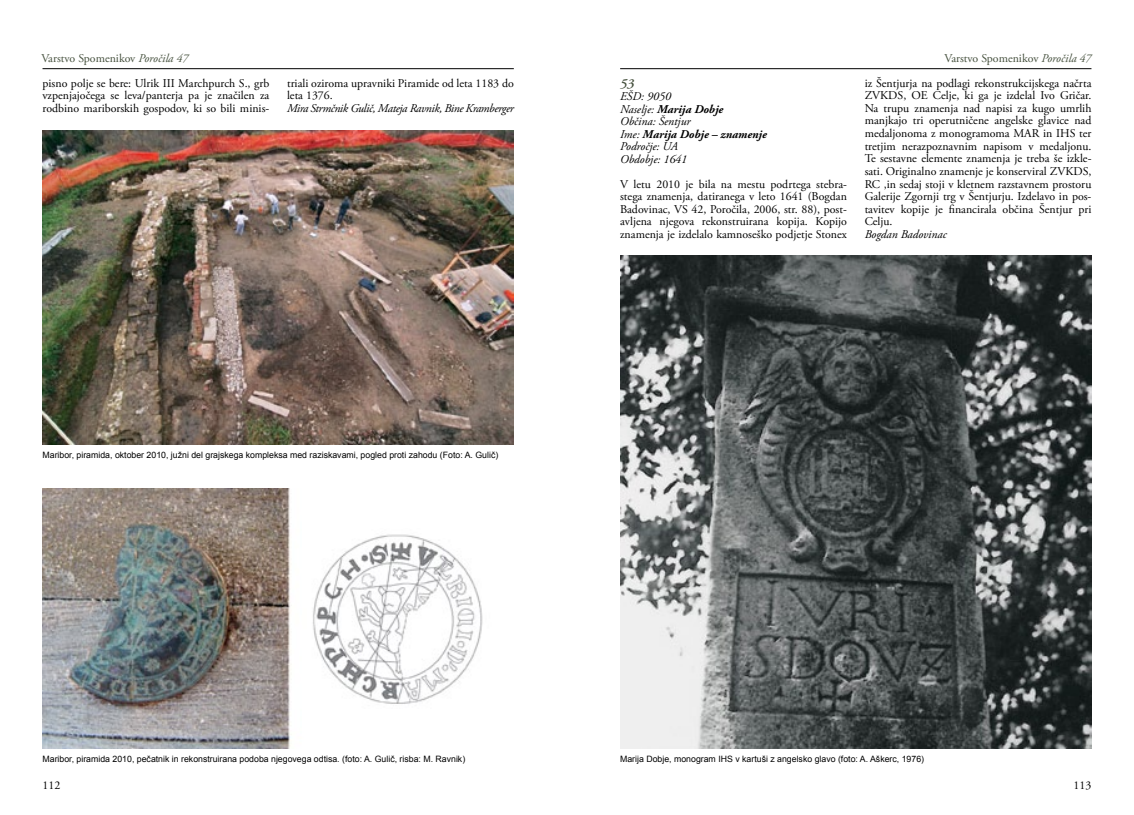
<style>
.page{position:relative;width:1134px;height:815px;background:#fff}
.page>*{position:absolute;margin:0;border:0;box-sizing:border-box;transform-origin:0 0}
.tekst{font:italic 600 13.75px "Adobe Garamond Pro";color:#45503d}
.tekst-2{font:11.88px/12.6px "Adobe Garamond Pro";color:#000;text-align:justify}
.tekst-3{font:italic 11.88px "Adobe Garamond Pro";letter-spacing:-.005em;color:#000}
.t1{font:11.88px "Adobe Garamond Pro";color:#45503d}
.tekst-4{font:italic 11.88px "Adobe Garamond Pro";letter-spacing:-.03em;color:#000}
.tekst-5{font:italic 700 11.88px "Adobe Garamond Pro";color:#000}
.tekst-6{font:8.75px "Arial";color:#000}
.s1{font-style:italic}
.s2{font-weight:400}
</style>
<div class="page">
<hr style="left:43px;top:68px;width:471px;height:1px;background:#000">
<hr style="left:620px;top:68px;width:471px;height:1px;background:#000">
<img style="left:43px;top:130px;width:471px;height:315px">
<img style="left:42px;top:489px;width:441px;height:259px">
<img style="left:620px;top:256px;width:471px;height:492px">
<p class="t1" style="left:41px;top:51px;width:149px">Varstvo Spomenikov <span class="s1">Poročila 47</span></p>
<p class="t1" style="left:944px;top:51px;width:149px">Varstvo Spomenikov <span class="s1">Poročila 47</span></p>
<p class="tekst" style="left:620px;top:76px;width:16px">53</p>
<p class="tekst-3" style="left:620px;top:90px;width:52px">EŠD: 9050</p>
<p class="tekst-5" style="left:620px;top:102px;width:105px"><span class="s2">Naselje:</span> Marija Dobje</p>
<p class="tekst-3" style="left:620px;top:115px;width:72px">Občina: Šentjur</p>
<p class="tekst-5" style="left:620px;top:127px;width:148px"><span class="s2">Ime:</span> Marija Dobje – znamenje</p>
<p class="tekst-3" style="left:620px;top:140px;width:59px">Področje: UA</p>
<p class="tekst-3" style="left:620px;top:152px;width:68px">Obdobje: 1641</p>
<p class="tekst-2" style="left:620px;top:178px;width:228px">V letu 2010 je bila na mestu podrtega stebra&shy;stega znamenja, datiranega v leto 1641 (Bogdan Badovinac, VS 42, Poročila, 2006, str. 88), post&shy;avljena njegova rekonstruirana kopija. Kopijo znamenja je izdelalo kamnoseško podjetje Stonex</p>
<p class="tekst-2" style="left:865px;top:77px;width:228px">iz Šentjurja na podlagi rekonstrukcijskega načrta ZVKDS, OE Celje, ki ga je izdelal Ivo Gričar.<br>Na trupu znamenja nad napisi za kugo umrlih manjkajo tri operutničene angelske glavice nad medaljonoma z monogramoma MAR in IHS ter tretjim nerazpoznavnim napisom v medaljonu.<br>Te sestavne elemente znamenja je treba še izkle&shy;sati. Originalno znamenje je konserviral ZVKDS, RC ,in sedaj stoji v kletnem razstavnem prostoru Galerije Zgornji trg v Šentjurju. Izdelavo in pos&shy;tavitev kopije je financirala občina Šentjur pri Celju.</p>
<p class="tekst-3" style="left:865px;top:227px;width:84px">Bogdan Badovinac</p>
<p class="tekst-2" style="left:43px;top:77px;width:228px">pisno polje se bere: Ulrik III Marchpurch S., grb vzpenjajočega se leva/panterja pa je značilen za rodbino mariborskih gospodov, ki so bili minis-</p>
<p class="tekst-2" style="left:287px;top:77px;width:228px">triali oziroma upravniki Piramide od leta 1183 do leta 1376.</p>
<p class="tekst-4" style="left:287px;top:101px;width:228px">Mira Strmčnik Gulič, Mateja Ravnik, Bine Kramberger</p>
<p class="tekst-6" style="left:43px;top:449px;width:457px">Maribor, piramida, oktober 2010, južni del grajskega kompleksa med raziskavami, pogled proti zahodu (Foto: A. Gulič)</p>
<p class="tekst-6" style="left:43px;top:753px;width:424px">Maribor, piramida 2010, pečatnik in rekonstruirana podoba njegovega odtisa. (foto: A. Gulič, risba: M. Ravnik)</p>
<p class="tekst-6" style="left:620px;top:753px;width:305px">Marija Dobje, monogram IHS v kartuši z angelsko glavo (foto: A. Aškerc, 1976)</p>
<p class="tekst-2" style="left:43px;top:779px;width:19px">112</p>
<p class="tekst-2" style="left:1074px;top:779px;width:19px">113</p>
</div>
